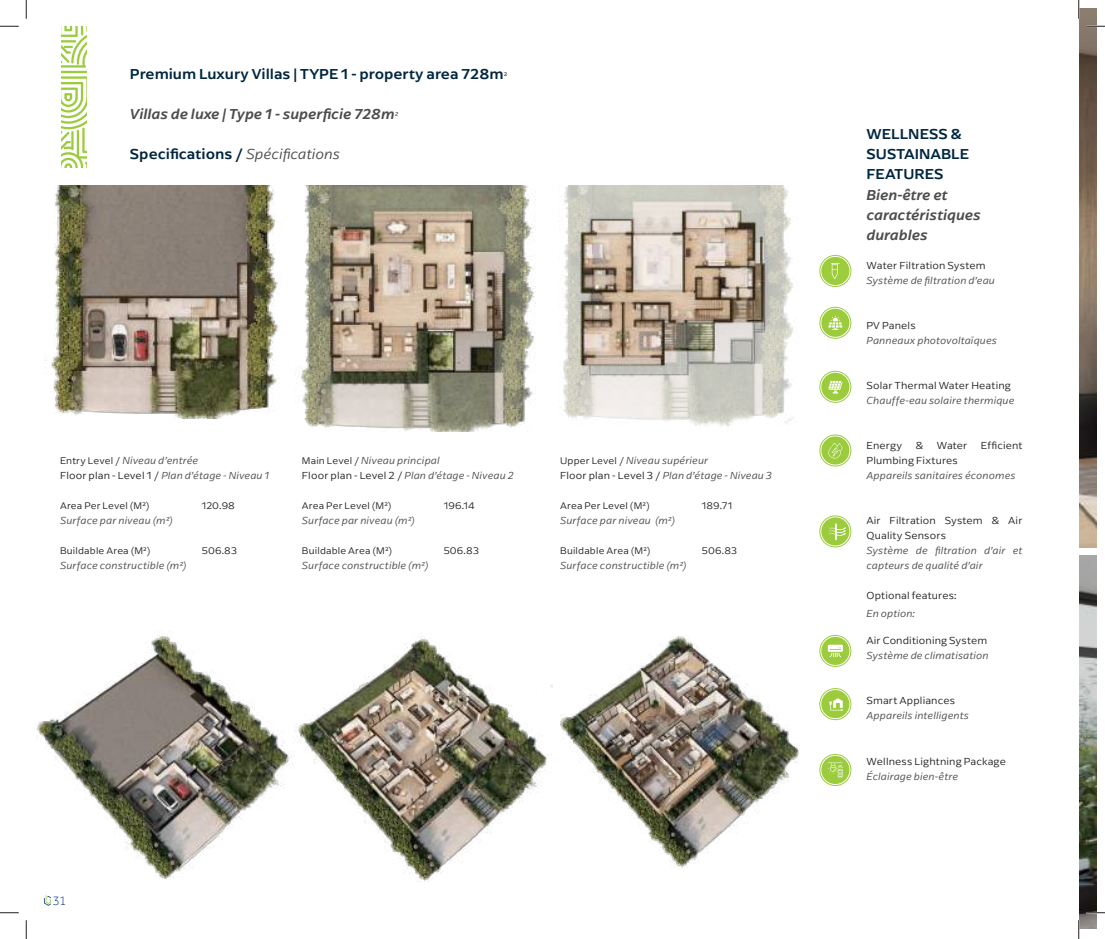
<style>
.page{position:relative;width:1105px;height:939px;background:#fff}
.page>*{position:absolute;margin:0;border:0;box-sizing:border-box;transform-origin:0 0}
.t1{font:500 15px/20px "Arpona Sans";color:#00263e}
.t2{font:italic 500 15px/20px "Arpona Sans";color:#4e4b4c}
.t3{font:300 13.38px "Effra";color:#184682}
.t4{font:italic 300 10.62px/15px "Arpona Sans";letter-spacing:.015em;color:#4e4b4c}
.t5{font:300 10.62px/15px "Arpona Sans";letter-spacing:.015em;color:#241f1f}
.t6{font:300 10px "Arpona Sans";letter-spacing:.015em;color:#241f1f}
.s1{font-weight:300;font-size:10px;color:#241f1f}
.s2{font-weight:300;font-size:10.62px}
.s3{font-weight:300;font-style:italic;color:#4e4b4c}
.s4{font-style:normal;font-size:10px;color:#241f1f}
.s5{font-style:normal;color:#241f1f}
</style>
<div class="page">
<svg style="left:44px;top:895px;width:7px;height:10px"></svg>
<div style="left:819px;top:255px;width:32px;height:32px;border:1px solid #9ccc3e;border-radius:50%"></div>
<div style="left:821px;top:257px;width:28px;height:28px;background:#9dcc3c;border-radius:50%"></div>
<svg style="left:831px;top:263px;width:9px;height:16px"></svg>
<div style="left:819px;top:307px;width:32px;height:31px;border:1px solid #9ccc3e;border-radius:50%"></div>
<div style="left:821px;top:308px;width:28px;height:29px;background:#9ccc3e;border-radius:50%"></div>
<svg style="left:828px;top:316px;width:14px;height:14px"></svg>
<div style="left:819px;top:371px;width:32px;height:31px;border:1px solid #9ccc3e;border-radius:50%"></div>
<div style="left:821px;top:372px;width:28px;height:29px;background:#9ccc3e;border-radius:50%"></div>
<svg style="left:828px;top:381px;width:14px;height:12px"></svg>
<div style="left:819px;top:434px;width:32px;height:32px;border:1px solid #9ccc3e;border-radius:50%"></div>
<div style="left:821px;top:436px;width:28px;height:28px;background:#9ccc3e;border-radius:50%"></div>
<svg style="left:828px;top:442px;width:14px;height:16px"></svg>
<div style="left:819px;top:515px;width:32px;height:32px;border:1px solid #9ccc3e;border-radius:50%"></div>
<div style="left:821px;top:517px;width:28px;height:28px;background:#9ccc3e;border-radius:50%"></div>
<svg style="left:830px;top:523px;width:16px;height:17px"></svg>
<div style="left:819px;top:635px;width:32px;height:31px;border:1px solid #9ccc3e;border-radius:50%"></div>
<div style="left:821px;top:636px;width:28px;height:28px;background:#9ccc3e;border-radius:50%"></div>
<svg style="left:828px;top:644px;width:15px;height:13px"></svg>
<div style="left:819px;top:688px;width:32px;height:31px;border:1px solid #9ccc3e;border-radius:50%"></div>
<div style="left:821px;top:690px;width:28px;height:28px;background:#9ccc3e;border-radius:50%"></div>
<svg style="left:829px;top:698px;width:14px;height:13px"></svg>
<div style="left:819px;top:754px;width:32px;height:31px;border:1px solid #9ccc3e;border-radius:50%"></div>
<div style="left:821px;top:755px;width:28px;height:28px;background:#9ccc3e;border-radius:50%"></div>
<svg style="left:828px;top:762px;width:15px;height:15px"></svg>
<img style="left:44px;top:186px;width:235px;height:232px">
<img style="left:560px;top:186px;width:235px;height:240px">
<img style="left:295px;top:186px;width:240px;height:245px">
<svg style="left:62px;top:26px;width:24px;height:141px"></svg>
<img style="left:35px;top:635px;width:257px;height:244px">
<img style="left:294px;top:637px;width:259px;height:244px">
<img style="left:560px;top:636px;width:239px;height:231px">
<img style="left:1080px;top:9px;width:16px;height:538px">
<img style="left:1080px;top:555px;width:16px;height:373px">
<svg style="left:0;top:25px;width:19px;height:2px"></svg>
<svg style="left:1086px;top:25px;width:19px;height:2px"></svg>
<svg style="left:0;top:912px;width:19px;height:1px"></svg>
<svg style="left:1086px;top:911px;width:19px;height:2px"></svg>
<svg style="left:25px;top:0;width:2px;height:19px"></svg>
<svg style="left:25px;top:920px;width:2px;height:18px"></svg>
<svg style="left:1078px;top:0;width:1px;height:19px"></svg>
<svg style="left:1078px;top:920px;width:1px;height:18px"></svg>
<h1 class="t1" style="left:130px;top:63px;width:379px">Premium Luxury Villas | TYPE 1 - property area 728m<span class="s1">²</span></h1>
<h1 class="t2" style="left:130px;top:103px;width:270px">Villas de luxe | Type 1 - superficie 728m<span class="s2">²</span></h1>
<h1 class="t1" style="left:130px;top:143px;width:211px">Specifications / <span class="s3">Spécifications</span></h1>
<p class="t4" style="left:60px;top:453px;width:211px"><span class="s4">Entry Level /</span> Niveau d’entrée<br><span class="s5">Floor plan - Level 1 /</span> Plan d’étage - Niveau 1</p>
<p class="t6" style="left:60px;top:500px;width:91px">Area Per Level (M²)</p>
<p class="t6" style="left:202px;top:500px;width:35px">120.98</p>
<p class="t4" style="left:60px;top:513px;width:114px">Surface par niveau (m²)</p>
<p class="t6" style="left:60px;top:545px;width:92px">Buildable Area (M²)</p>
<p class="t6" style="left:202px;top:545px;width:37px">506.83</p>
<p class="t4" style="left:60px;top:558px;width:128px">Surface constructible (m²)</p>
<p class="t4" style="left:302px;top:453px;width:213px"><span class="s4">Main Level /</span> Niveau principal<br><span class="s5">Floor plan - Level 2 /</span> Plan d’étage - Niveau 2</p>
<p class="t6" style="left:302px;top:500px;width:91px">Area Per Level (M²)</p>
<p class="t6" style="left:444px;top:500px;width:32px">196.14</p>
<p class="t4" style="left:302px;top:513px;width:114px">Surface par niveau (m²)</p>
<p class="t6" style="left:302px;top:545px;width:92px">Buildable Area (M²)</p>
<p class="t6" style="left:444px;top:545px;width:37px">506.83</p>
<p class="t4" style="left:302px;top:558px;width:128px">Surface constructible (m²)</p>
<p class="t4" style="left:560px;top:453px;width:213px"><span class="s4">Upper Level /</span> Niveau supérieur<br><span class="s5">Floor plan - Level 3 /</span> Plan d’étage - Niveau 3</p>
<p class="t6" style="left:560px;top:500px;width:91px">Area Per Level (M²)</p>
<p class="t6" style="left:702px;top:500px;width:32px">189.71</p>
<p class="t4" style="left:560px;top:513px;width:117px">Surface par niveau (m²)</p>
<p class="t6" style="left:560px;top:545px;width:92px">Buildable Area (M²)</p>
<p class="t6" style="left:702px;top:545px;width:37px">506.83</p>
<p class="t4" style="left:560px;top:558px;width:128px">Surface constructible (m²)</p>
<p class="t3" style="left:53px;top:892px;width:15px">31</p>
<h1 class="t1" style="left:866px;top:123px;width:104px">WELLNESS &amp;<br>SUSTAINABLE<br>FEATURES</h1>
<h1 class="t2" style="left:866px;top:184px;width:116px">Bien-être et caractéristiques durables</h1>
<p class="t5" style="left:866px;top:258px;width:120px">Water Filtration System</p>
<p class="t4" style="left:866px;top:273px;width:130px">Système de filtration d’eau</p>
<p class="t5" style="left:866px;top:318px;width:51px">PV Panels</p>
<p class="t4" style="left:866px;top:333px;width:132px">Panneaux photovoltaïques</p>
<p class="t5" style="left:866px;top:378px;width:146px">Solar Thermal Water Heating</p>
<p class="t4" style="left:866px;top:393px;width:149px">Chauffe-eau solaire thermique</p>
<p class="t5" style="left:866px;top:438px;width:37px">Energy</p>
<p class="t5" style="left:916px;top:438px;width:9px">&amp;</p>
<p class="t5" style="left:937px;top:438px;width:32px">Water</p>
<p class="t5" style="left:981px;top:438px;width:43px">Efficient</p>
<p class="t5" style="left:866px;top:453px;width:93px">Plumbing Fixtures</p>
<p class="t4" style="left:866px;top:468px;width:151px">Appareils sanitaires économes</p>
<p class="t5" style="left:866px;top:513px;width:157px">Air Filtration System &amp; Air<br>Quality Sensors</p>
<p class="t4" style="left:866px;top:543px;width:157px">Système de filtration d’air et capteurs de qualité d’air</p>
<p class="t5" style="left:866px;top:588px;width:92px">Optional features:</p>
<p class="t4" style="left:866px;top:606px;width:50px">En option:</p>
<p class="t5" style="left:866px;top:633px;width:122px">Air Conditioning System</p>
<p class="t4" style="left:866px;top:648px;width:123px">Système de climatisation</p>
<p class="t5" style="left:866px;top:693px;width:90px">Smart Appliances</p>
<p class="t4" style="left:866px;top:708px;width:104px">Appareils intelligents</p>
<p class="t5" style="left:866px;top:753px;width:141px">Wellness Lightning Package</p>
<p class="t4" style="left:866px;top:768px;width:93px">Éclairage bien-être</p>
</div>
